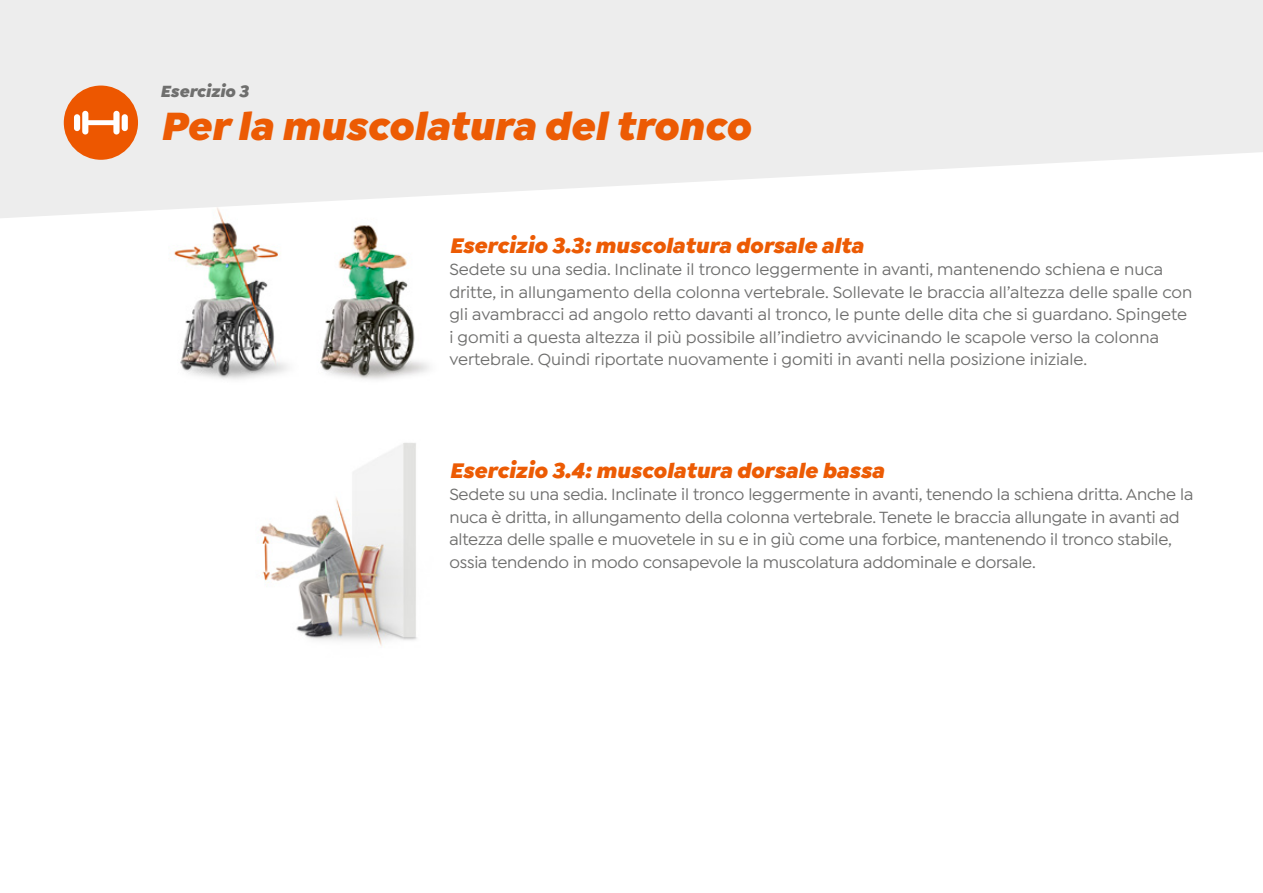
<style>
.page{position:relative;width:1263px;height:893px;background:#fff}
.page>*{position:absolute;margin:0;border:0;box-sizing:border-box;transform-origin:0 0}
.t1{font:italic 900 42px "Isidora Sans";color:#ec5b04}
.t2{font:italic 900 22.5px "Isidora Sans";color:#ec5b04}
.t3{font:500 17.25px/22.5px "Isidora Sans";letter-spacing:-.005em;color:#6f6f6e}
.t4{font:italic 900 17.25px "Isidora Sans";color:#6f6f6e}
</style>
<div class="page">
<img style="left:320px;top:225px;width:109px;height:155px">
<img style="left:174px;top:218px;width:114px;height:162px">
<svg style="left:0;top:0;width:1263px;height:218px;fill:#ededed"></svg>
<img style="left:260px;top:443px;width:157px;height:203px">
<div style="left:64px;top:86px;width:74px;height:74px;background:#ed5700;border-radius:50%"></div>
<div style="left:74px;top:114px;width:6px;height:17px;background:#fff;border-radius:3px"></div>
<svg style="left:82px;top:111px;width:38px;height:24px"></svg>
<div style="left:122px;top:114px;width:6px;height:17px;background:#fff;border-radius:3px"></div>
<p class="t4" style="left:160px;top:80px;width:90px">Esercizio 3</p>
<h1 class="t1" style="left:160px;top:99px;width:592px">Per la muscolatura del tronco</h1>
<h2 class="t2" style="left:449px;top:231px;width:416px">Esercizio 3.3: muscolatura dorsale alta</h2>
<p class="t3" style="left:449px;top:258px;width:744px">Sedete su una sedia. Inclinate il tronco leggermente in avanti, mantenendo schiena e nuca dritte, in allungamento della colonna vertebrale. Sollevate le braccia all’altezza delle spalle con gli avambracci ad angolo retto davanti al tronco, le punte delle dita che si guardano. Spingete i gomiti a questa altezza il più possibile all’indietro avvicinando le scapole verso la colonna vertebrale. Quindi riportate nuovamente i gomiti in avanti nella posizione iniziale.</p>
<h2 class="t2" style="left:449px;top:456px;width:436px">Esercizio 3.4: muscolatura dorsale bassa</h2>
<p class="t3" style="left:449px;top:483px;width:746px">Sedete su una sedia. Inclinate il tronco leggermente in avanti, tenendo la schiena dritta. Anche la nuca è dritta, in allungamento della colonna vertebrale. Tenete le braccia allungate in avanti ad altezza delle spalle e muovetele in su e in giù come una forbice, mantenendo il tronco stabile, ossia tendendo in modo consapevole la muscolatura addominale e dorsale.</p>
</div>
